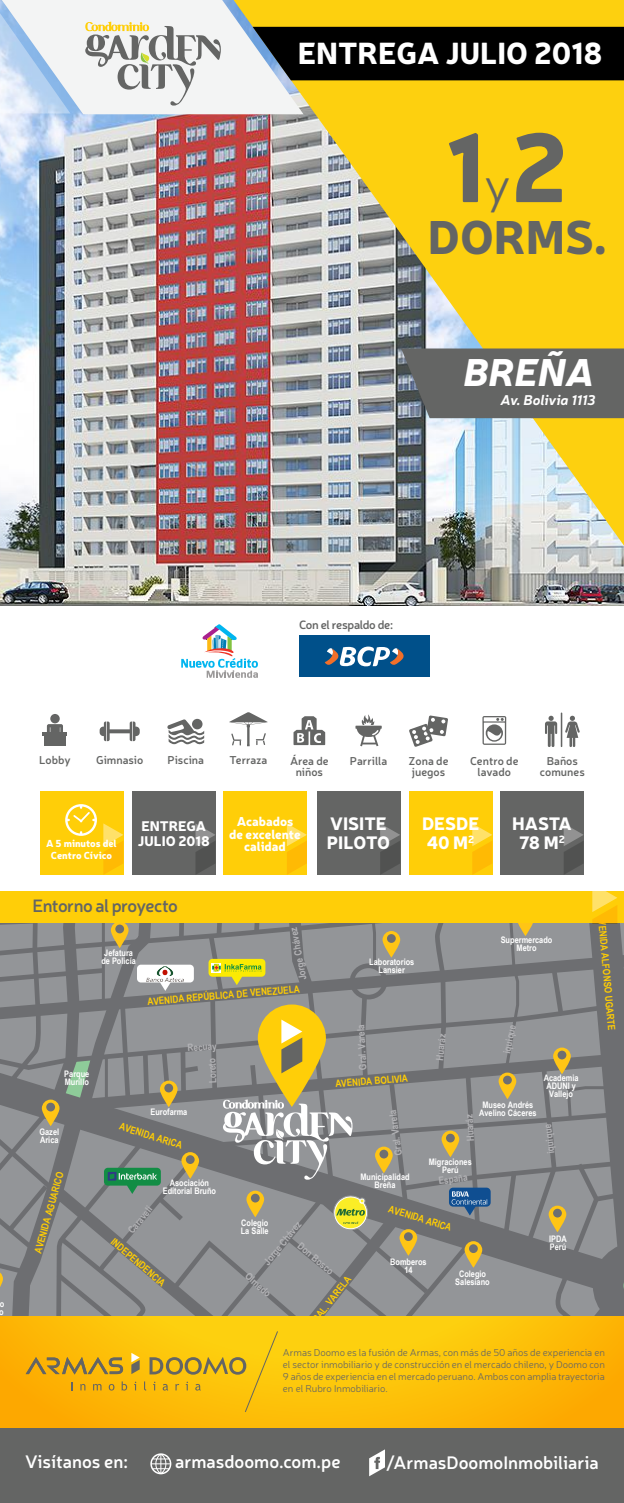
<style>
.page{position:relative;width:624px;height:1503px;background:#fff}
.page>*{position:absolute;margin:0;border:0;box-sizing:border-box;transform-origin:0 0}
.t1{font:900 96.4px "Neris";color:#646564}
.t2{font:900 46.5px "Neris";color:#646564}
.t3{font:italic 900 38px "Neris";color:#fff}
.t4{font:900 30px "Neris";color:#fff}
.t5{font:600 18px "Neris";color:#fff}
.t6{font:600 17.8px "Neris";letter-spacing:-.03em;color:#646564}
.t7{font:900 17.7px/18.9px "Neris";color:#fff}
.t8{font:italic 700 14px "Neris";color:#fff}
.t9{font:900 13.8px/14.7px "Neris";color:#fff}
.t10{font:900 12.7px/12.4px "Neris";color:#fff;text-align:center}
.t11{font:600 12px "Neris";letter-spacing:-.025em;color:#646564}
.t12{font:600 11.4px/11.4px "Neris";color:#646564;text-align:center}
.t13{font:300 10px/12px "Neris";color:#646564;text-align:justify}
.t14{font:700 10px "Arial Narrow";color:#ffcd03}
.t15{font:700 10px "Arial Narrow";color:#b3b3b6}
.t16{font:900 10px "Neris";color:#fff}
.t17{font:700 9px/8px "Arial Narrow";color:#fff;text-align:center}
.s1{font-weight:300;font-size:49.5px}
</style>
<div class="page">
<img style="left:0;top:114px;width:624px;height:492px">
<img style="left:233px;top:114px;width:391px;height:431px">
<svg style="left:0;top:1315px;width:624px;height:113px;background:#fbbd09"></svg>
<svg style="left:26px;top:1330px;width:252px;height:82px;background:#f0b810"></svg>
<div style="left:0;top:1428px;width:624px;height:74px;background:#646564"></div>
<svg style="left:369px;top:1449px;width:16px;height:27px"></svg>
<svg style="left:150px;top:1453px;width:21px;height:21px"></svg>
<svg style="left:0;top:891px;width:624px;height:424px;background:#94917f"></svg>
<div style="left:409px;top:791px;width:83px;height:83px;background:#ffce08"></div>
<svg style="left:472px;top:823px;width:20px;height:51px"></svg>
<div style="left:500px;top:791px;width:84px;height:83px;background:#646564"></div>
<svg style="left:563px;top:824px;width:20px;height:50px"></svg>
<div style="left:132px;top:791px;width:83px;height:83px;background:#646564"></div>
<svg style="left:195px;top:824px;width:20px;height:50px"></svg>
<div style="left:223px;top:791px;width:84px;height:83px;background:#ffce08"></div>
<svg style="left:287px;top:823px;width:20px;height:51px"></svg>
<div style="left:317px;top:791px;width:83px;height:83px;background:#646564"></div>
<svg style="left:380px;top:823px;width:20px;height:51px"></svg>
<div style="left:40px;top:791px;width:83px;height:83px;background:#ffce08"></div>
<svg style="left:103px;top:823px;width:20px;height:51px"></svg>
<svg style="left:65px;top:804px;width:32px;height:31px"></svg>
<svg style="left:401px;top:348px;width:223px;height:70px;background:#656766"></svg>
<svg style="left:0;top:0;width:624px;height:114px"></svg>
<div style="left:299px;top:635px;width:130px;height:42px;background:#00508a"></div>
<svg style="left:325px;top:646px;width:79px;height:20px"></svg>
<svg style="left:181px;top:624px;width:77px;height:54px"></svg>
<svg style="left:167px;top:719px;width:37px;height:26px"></svg>
<svg style="left:100px;top:721px;width:40px;height:20px"></svg>
<hr style="left:43px;top:733px;width:24px;height:3px;background:#646564">
<div style="left:44px;top:736px;width:22px;height:9px;background:#646564"></div>
<div style="left:50px;top:714px;width:10px;height:9px;background:#646564;border-radius:50%"></div>
<svg style="left:47px;top:724px;width:16px;height:8px"></svg>
<svg style="left:293px;top:716px;width:32px;height:29px"></svg>
<svg style="left:229px;top:712px;width:39px;height:34px"></svg>
<svg style="left:355px;top:714px;width:27px;height:32px"></svg>
<svg style="left:482px;top:716px;width:24px;height:28px"></svg>
<svg style="left:409px;top:715px;width:39px;height:32px"></svg>
<svg style="left:565px;top:715px;width:14px;height:32px"></svg>
<svg style="left:545px;top:715px;width:12px;height:32px"></svg>
<hr style="left:560px;top:712px;width:2px;height:35px;background:#646564">
<h3 class="t4" style="left:297px;top:31px;width:306px">ENTREGA JULIO 2018</h3>
<h1 class="t1" style="left:446px;top:96px;width:124px">1<span class="s1">y</span>2</h1>
<h2 class="t2" style="left:428px;top:203px;width:181px">DORMS.</h2>
<h3 class="t3" style="left:463px;top:344px;width:132px">BREÑA</h3>
<h3 class="t8" style="left:500px;top:390px;width:96px">Av. Bolivia 1113</h3>
<h3 class="t11" style="left:299px;top:617px;width:95px">Con el respaldo de:</h3>
<p class="t17" style="left:-1px;top:1299px;width:7px;text-align:left">o o</p>
<p class="t12" style="left:39px;top:753px;width:33px">Lobby</p>
<p class="t12" style="left:96px;top:753px;width:49px">Gimnasio</p>
<p class="t12" style="left:167px;top:753px;width:38px">Piscina</p>
<p class="t12" style="left:290px;top:754px;width:40px">Área de niños</p>
<p class="t12" style="left:229px;top:753px;width:40px">Terraza</p>
<p class="t12" style="left:350px;top:754px;width:39px">Parrilla</p>
<p class="t12" style="left:470px;top:754px;width:50px">Centro de lavado</p>
<p class="t12" style="left:408px;top:754px;width:41px;text-align:left">Zona de juegos</p>
<p class="t12" style="left:540px;top:754px;width:46px">Baños comunes</p>
<h3 class="t9" style="left:138px;top:818px;width:73px">ENTREGA<br>JULIO 2018</h3>
<h3 class="t10" style="left:229px;top:814px;width:73px">Acabados de excelente calidad</h3>
<h3 class="t7" style="left:330px;top:813px;width:58px">VISITE</h3>
<p class="t16" style="left:46px;top:836px;width:72px">A 5 minutos del</p>
<h3 class="t7" style="left:327px;top:832px;width:65px">PILOTO</h3>
<p class="t16" style="left:51px;top:848px;width:63px">Centro Cívico</p>
<h3 class="t7" style="left:422px;top:813px;width:59px">DESDE<br>40 M<sup>2</sup></h3>
<h3 class="t7" style="left:512px;top:813px;width:61px;text-align:center">HASTA<br>78 M<sup>2</sup></h3>
<h3 class="t6" style="left:32px;top:893px;width:147px">Entorno al proyecto</h3>
<p class="t17" style="left:101px;top:948px;width:36px">Jefatura de Policía</p>
<p class="t15" style="left:295px;top:981px;width:55px;rotate:-100deg">Jorge Chávez</p>
<p class="t14" style="left:147px;top:994px;width:154px;rotate:-5deg">AVENIDA REPÚBLICA DE VENEZUELA</p>
<p class="t17" style="left:64px;top:1069px;width:27px;text-align:left">Parque<br>Murillo</p>
<p class="t15" style="left:187px;top:1040px;width:31px;rotate:-4deg">Recuay</p>
<p class="t15" style="left:205px;top:1083px;width:27px;rotate:-92deg">Loreto</p>
<p class="t17" style="left:369px;top:957px;width:47px">Laboratorios<br>Lansier</p>
<p class="t15" style="left:355px;top:1070px;width:47px;rotate:-93deg">Gral. Varela</p>
<p class="t14" style="left:335px;top:1076px;width:74px;rotate:-5deg">AVENIDA BOLIVIA</p>
<p class="t15" style="left:432px;top:1060px;width:29px;rotate:-84deg">Huaráz</p>
<p class="t17" style="left:500px;top:935px;width:53px">Supermercado<br>Metro</p>
<p class="t15" style="left:499px;top:1051px;width:31px;rotate:-79deg">iquique</p>
<p class="t17" style="left:543px;top:1073px;width:36px">Academia<br>ADUNI y<br>Vallejo</p>
<p class="t17" style="left:39px;top:1127px;width:21px;text-align:left">Gazel<br>Arica</p>
<p class="t14" style="left:30px;top:1250px;width:85px;rotate:-74deg">AVENIDA AGUARICO</p>
<p class="t17" style="left:150px;top:1107px;width:38px">Eurofarma</p>
<p class="t14" style="left:122px;top:1118px;width:67px;rotate:17deg">AVENIDA ARICA</p>
<p class="t17" style="left:479px;top:1100px;width:59px">Museo Andrés<br>Avelino Cáceres</p>
<p class="t15" style="left:391px;top:1156px;width:47px;rotate:-98deg">Gral. Varela</p>
<p class="t15" style="left:463px;top:1141px;width:29px;rotate:-93deg">Huaráz</p>
<p class="t15" style="left:543px;top:1154px;width:31px;rotate:-97deg">iquique</p>
<p class="t17" style="left:163px;top:1178px;width:55px">Asociación<br>Editorial Bruño</p>
<p class="t17" style="left:360px;top:1172px;width:51px">Municipalidad<br>Breña</p>
<p class="t17" style="left:429px;top:1156px;width:45px">Migraciones<br>Perú</p>
<p class="t15" style="left:437px;top:1173px;width:31px;rotate:-7deg">España</p>
<p class="t15" style="left:124px;top:1227px;width:33px;rotate:-51deg">Caraveli</p>
<p class="t14" style="left:117px;top:1234px;width:69px;rotate:40deg">INDEPENDENCIA</p>
<p class="t17" style="left:241px;top:1218px;width:29px;text-align:left">Colegio<br>La Salle</p>
<p class="t15" style="left:260px;top:1258px;width:55px;rotate:-51deg">Jorge Chávez</p>
<p class="t15" style="left:304px;top:1238px;width:45px;rotate:40deg">Don Bosco</p>
<p class="t15" style="left:252px;top:1268px;width:32px;rotate:42deg">Olmedo</p>
<p class="t14" style="left:295px;top:1333px;width:79px;rotate:-52deg">AV. GRAL. VARELA</p>
<p class="t14" style="left:391px;top:1201px;width:67px;rotate:17deg">AVENIDA ARICA</p>
<p class="t17" style="left:390px;top:1257px;width:38px">Bomberos<br>14</p>
<p class="t17" style="left:455px;top:1269px;width:36px">Colegio<br>Salesiano</p>
<p class="t17" style="left:549px;top:1234px;width:19px;text-align:left">IPDA<br>Perú</p>
<p class="t14" style="left:609px;top:913px;width:118px;rotate:85deg">AVENIDA ALFONSO UGARTE</p>
<p class="t13" style="left:283px;top:1345px;width:323px">Armas Doomo es la fusión de Armas, con más de 50 años de experiencia en el sector inmobiliario y de construcción en el mercado chileno, y Doomo con 9 años de experiencia en el mercado peruano. Ambos con amplia trayectoria en el Rubro Inmobiliario.</p>
<h3 class="t5" style="left:25px;top:1449px;width:104px">Visítanos en:</h3>
<h3 class="t5" style="left:175px;top:1449px;width:167px">armasdoomo.com.pe</h3>
<h3 class="t5" style="left:386px;top:1449px;width:214px">/ArmasDoomoInmobiliaria</h3>
</div>
